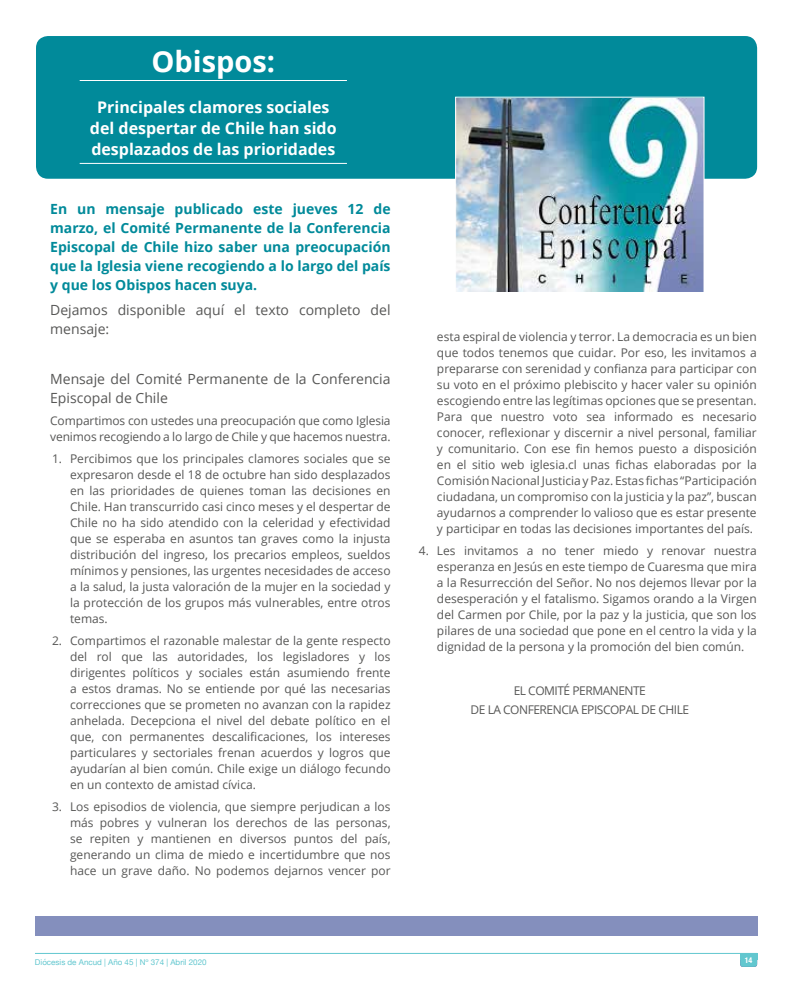
<style>
.page{position:relative;width:794px;height:993px;background:#fff}
.page>*{position:absolute;margin:0;border:0;box-sizing:border-box;transform-origin:0 0}
.t1{font:700 29px "Open Sans";color:#fff}
.t2{font:700 16px/21px "Open Sans";color:#fff;text-align:center}
.t3{font:700 14px/19px "Open Sans";color:#018a9a;text-align:justify}
.t4{font:14px/19px "Open Sans";color:#575756}
.t5{font:12px/16px "Open Sans";color:#575756;text-align:justify}
.t6{font:12px/18.8px "Open Sans";letter-spacing:-.04em;color:#575756;text-align:center}
.t7{font:8px "Helvetica Neue";color:#62c7cf}
.t8{font:700 condensed 8px "Helvetica Neue";color:#fff}
</style>
<div class="page">
<hr style="left:35px;top:952px;width:722px;height:1px;background:#62c7cf">
<div style="left:740px;top:953px;width:17px;height:6px;background:#62c7cf"></div>
<div style="left:740px;top:953px;width:17px;height:13px;background:#62c7cf;border-radius:3px"></div>
<div style="left:36px;top:36px;width:721px;height:143px;background:#018a9a;border-radius:12px"></div>
<hr style="left:80px;top:80px;width:267px;height:1px;background:#fff">
<hr style="left:80px;top:163px;width:267px;height:1px;background:#fff">
<img style="left:457px;top:99px;width:245px;height:192px">
<div style="left:455px;top:97px;width:249px;height:198px;border:1px solid #fff"></div>
<div style="left:36px;top:916px;width:722px;height:19px;background:#848fbd"></div>
<h1 class="t1" style="left:151px;top:41px;width:125px">Obispos:</h1>
<h2 class="t2" style="left:90px;top:96px;width:248px">Principales clamores sociales del despertar de Chile han sido desplazados de las prioridades</h2>
<p class="t3" style="left:50px;top:198px;width:342px">En un mensaje publicado este jueves 12 de marzo, el Comité Permanente de la Conferencia Episcopal de Chile hizo saber una preocupación que la Iglesia viene recogiendo a lo largo del país y que los Obispos hacen suya.</p>
<p class="t4" style="left:50px;top:299px;width:342px">Dejamos disponible aquí el texto completo del mensaje:</p>
<p class="t4" style="left:50px;top:368px;width:342px">Mensaje del Comité Permanente de la Conferencia<br>Episcopal de Chile</p>
<p class="t5" style="left:50px;top:412px;width:342px">Compartimos con ustedes una preocupación que como Iglesia venimos recogiendo a lo largo de Chile y que hacemos nuestra.</p>
<p class="t5" style="left:70px;top:450px;width:322px;text-indent:-18px">1. Percibimos que los principales clamores sociales que se expresaron desde el 18 de octubre han sido desplazados en las prioridades de quienes toman las decisiones en Chile. Han transcurrido casi cinco meses y el despertar de Chile no ha sido atendido con la celeridad y efectividad que se esperaba en asuntos tan graves como la injusta distribución del ingreso, los precarios empleos, sueldos mínimos y pensiones, las urgentes necesidades de acceso a la salud, la justa valoración de la mujer en la sociedad y la protección de los grupos más vulnerables, entre otros temas.</p>
<p class="t5" style="left:70px;top:632px;width:322px;text-indent:-18px">2. Compartimos el razonable malestar de la gente respecto del rol que las autoridades, los legisladores y los dirigentes políticos y sociales están asumiendo frente a estos dramas. No se entiende por qué las necesarias correcciones que se prometen no avanzan con la rapidez anhelada. Decepciona el nivel del debate político en el que, con permanentes descalificaciones, los intereses particulares y sectoriales frenan acuerdos y logros que ayudarían al bien común. Chile exige un diálogo fecundo en un contexto de amistad cívica.</p>
<p class="t5" style="left:70px;top:798px;width:322px;text-indent:-18px">3. Los episodios de violencia, que siempre perjudican a los más pobres y vulneran los derechos de las personas, se repiten y mantienen en diversos puntos del país, generando un clima de miedo e incertidumbre que nos hace un grave daño. No podemos dejarnos vencer por</p>
<p class="t5" style="left:437px;top:328px;width:321px">esta espiral de violencia y terror. La democracia es un bien que todos tenemos que cuidar. Por eso, les invitamos a prepararse con serenidad y confianza para participar con su voto en el próximo plebiscito y hacer valer su opinión escogiendo entre las legítimas opciones que se presentan.<br>Para que nuestro voto sea informado es necesario conocer, reflexionar y discernir a nivel personal, familiar y comunitario. Con ese fin hemos puesto a disposición en el sitio web iglesia.cl unas fichas elaboradas por la Comisión Nacional Justicia y Paz. Estas fichas “Participación ciudadana, un compromiso con la justicia y la paz”, buscan ayudarnos a comprender lo valioso que es estar presente y participar en todas las decisiones importantes del país.</p>
<p class="t5" style="left:437px;top:542px;width:321px;text-indent:-18px">4. Les invitamos a no tener miedo y renovar nuestra esperanza en Jesús en este tiempo de Cuaresma que mira a la Resurrección del Señor. No nos dejemos llevar por la desesperación y el fatalismo. Sigamos orando a la Virgen del Carmen por Chile, por la paz y la justicia, que son los pilares de una sociedad que pone en el centro la vida y la dignidad de la persona y la promoción del bien común.</p>
<p class="t6" style="left:470px;top:681px;width:220px">EL COMITÉ PERMANENTE<br>DE LA CONFERENCIA EPISCOPAL DE CHILE</p>
<p class="t7" style="left:35px;top:956px;width:173px">Diócesis de Ancud | Año 45 | Nº 374 | Abril 2020</p>
<p class="t8" style="left:745px;top:953px;width:9px">14</p>
</div>
